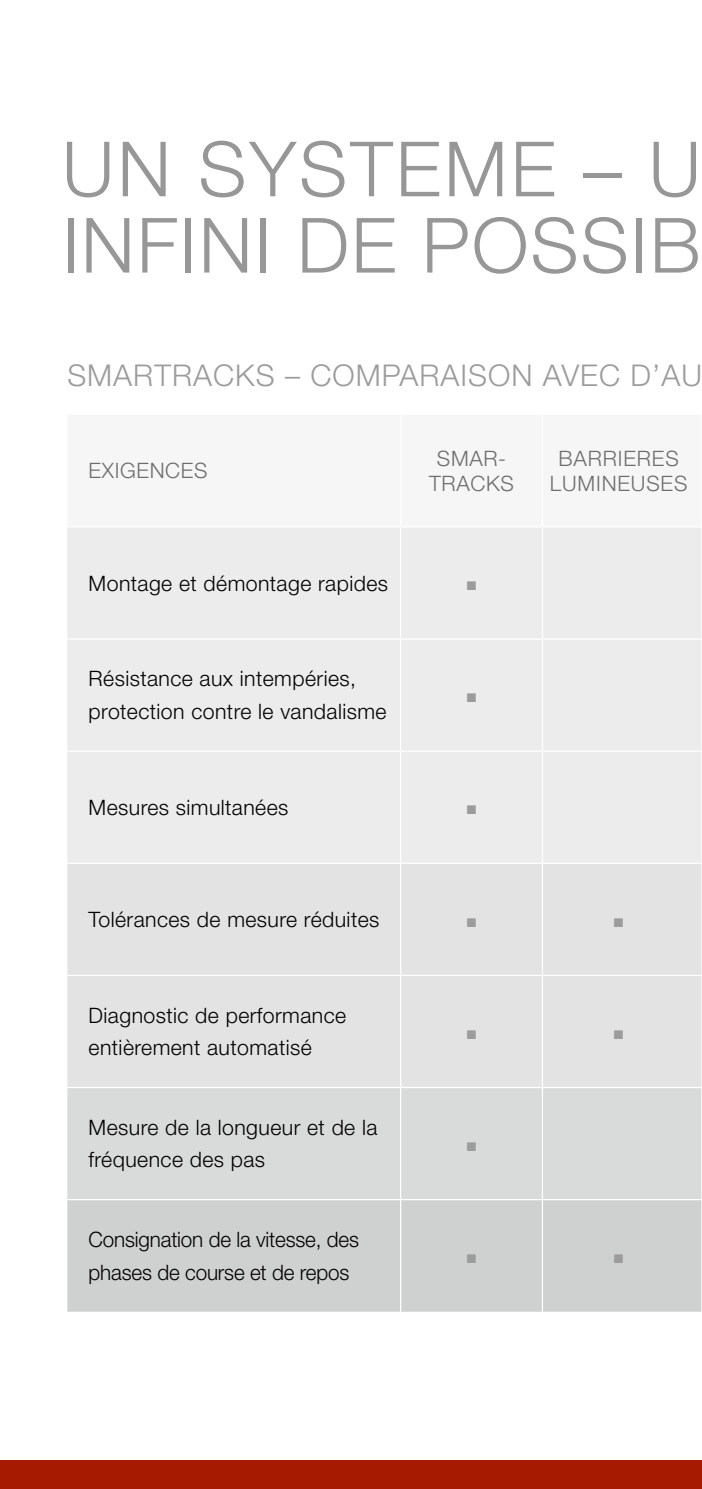
<style>
.page{position:relative;width:702px;height:1489px;background:#fff}
.page>*{position:absolute;margin:0;border:0;box-sizing:border-box;transform-origin:0 0}
.t1{font:300 76.25px/76.2px "Helvetica Neue LT Std";letter-spacing:.025em;color:#979797}
.t2{font:300 30px "Helvetica Neue LT Std";letter-spacing:.035em;color:#9c9c9d}
.t3{font:300 21.25px/32.5px "Helvetica Neue LT Std";letter-spacing:.02em;color:#000}
.t4{font:300 21.25px/32.5px "Helvetica Neue LT Std";letter-spacing:-.01em;color:#000}
.t5{font:300 21.25px/25px "Helvetica Neue LT Std";letter-spacing:.04em;color:#6e6e6e;text-align:center}
.t6{font:12.5px "Zapf Dingbats ITC";color:#9c9c9d}
</style>
<div class="page">
<div style="left:0;top:1460px;width:702px;height:28px;background:#a51a00"></div>
<div style="left:67px;top:528px;width:634px;height:334px;background:#ececec"></div>
<div style="left:67px;top:864px;width:634px;height:222px;background:#e3e3e3"></div>
<div style="left:67px;top:1088px;width:634px;height:110px;background:#d9dada"></div>
<div style="left:67px;top:1200px;width:634px;height:111px;background:#cfd0d0"></div>
<hr style="left:400px;top:527px;width:1px;height:111px;background:#fff">
<hr style="left:542px;top:527px;width:1px;height:111px;background:#fff">
<hr style="left:400px;top:639px;width:1px;height:111px;background:#fff">
<hr style="left:542px;top:639px;width:1px;height:111px;background:#fff">
<hr style="left:400px;top:751px;width:1px;height:111px;background:#fff">
<hr style="left:542px;top:751px;width:1px;height:111px;background:#fff">
<hr style="left:400px;top:863px;width:1px;height:111px;background:#fff">
<hr style="left:542px;top:863px;width:1px;height:111px;background:#fff">
<hr style="left:400px;top:975px;width:1px;height:111px;background:#fff">
<hr style="left:542px;top:975px;width:1px;height:111px;background:#fff">
<hr style="left:400px;top:1088px;width:1px;height:110px;background:#fff">
<hr style="left:542px;top:1088px;width:1px;height:110px;background:#fff">
<hr style="left:400px;top:1200px;width:1px;height:111px;background:#fff">
<hr style="left:542px;top:1200px;width:1px;height:111px;background:#fff">
<hr style="left:67px;top:638px;width:333px;height:1px;background:#fff">
<hr style="left:400px;top:638px;width:142px;height:1px;background:#fff">
<hr style="left:542px;top:638px;width:160px;height:1px;background:#fff">
<hr style="left:67px;top:750px;width:333px;height:1px;background:#fff">
<hr style="left:400px;top:750px;width:142px;height:1px;background:#fff">
<hr style="left:542px;top:750px;width:160px;height:1px;background:#fff">
<hr style="left:67px;top:974px;width:333px;height:1px;background:#fff">
<hr style="left:400px;top:974px;width:142px;height:1px;background:#fff">
<hr style="left:542px;top:974px;width:160px;height:1px;background:#fff">
<h1 class="t1" style="left:62px;top:129px;width:640px">UN SYSTEME – U<br>INFINI DE POSSIB</h1>
<h2 class="t2" style="left:67px;top:357px;width:636px">SMARTRACKS – COMPARAISON AVEC D’AU</h2>
<p class="t5" style="left:89px;top:458px;width:120px">EXIGENCES</p>
<p class="t5" style="left:429px;top:445px;width:86px">SMAR-<br>TRACKS</p>
<p class="t5" style="left:550px;top:445px;width:139px">BARRIERES<br>LUMINEUSES</p>
<p class="t3" style="left:89px;top:566px;width:301px">Montage et démontage rapides</p>
<p class="t6" style="left:467px;top:580px;width:11px">■</p>
<p class="t3" style="left:89px;top:662px;width:299px">Résistance aux intempéries, protection contre le vandalisme</p>
<p class="t6" style="left:467px;top:692px;width:11px">■</p>
<p class="t3" style="left:89px;top:790px;width:201px">Mesures simultanées</p>
<p class="t6" style="left:467px;top:804px;width:11px">■</p>
<p class="t3" style="left:89px;top:902px;width:292px">Tolérances de mesure réduites</p>
<p class="t6" style="left:467px;top:916px;width:11px">■</p>
<p class="t6" style="left:614px;top:916px;width:11px">■</p>
<p class="t3" style="left:89px;top:998px;width:259px">Diagnostic de performance entièrement automatisé</p>
<p class="t3" style="left:89px;top:1110px;width:290px">Mesure de la longueur et de la fréquence des pas</p>
<p class="t4" style="left:89px;top:1222px;width:272px">Consignation de la vitesse, des phases de course et de repos</p>
<p class="t6" style="left:467px;top:1028px;width:11px">■</p>
<p class="t6" style="left:614px;top:1028px;width:11px">■</p>
<p class="t6" style="left:467px;top:1140px;width:11px">■</p>
<p class="t6" style="left:467px;top:1252px;width:11px">■</p>
<p class="t6" style="left:614px;top:1252px;width:11px">■</p>
</div>
